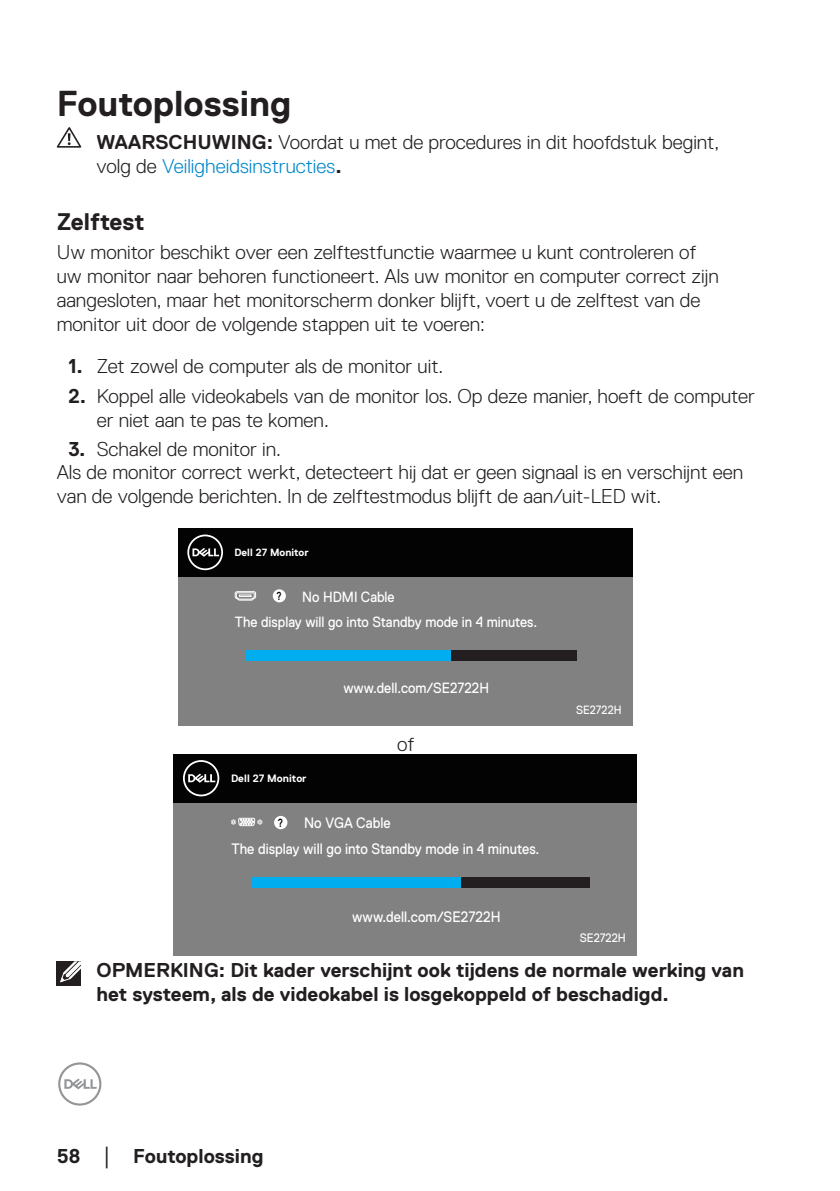
<style>
.page{position:relative;width:840px;height:1191px;background:#fff}
.page>*{position:absolute;margin:0;border:0;box-sizing:border-box;transform-origin:0 0}
.Head1{font:700 36px "Dell Replica";color:#231f20}
.Head2{font:700 24px "Dell Replica";color:#231f20}
.text{font:300 20px/24px "Dell Replica";color:#231f20}
.text-2{font:700 20px/24px "Dell Replica";color:#231f20}
.t1{font:15px/26px "Dell Replica";color:#fff;scale:.92 1}
.t2{font:14.8px/25.6px "Dell Replica";color:#fff;scale:.92 1}
.t3{font:12.2px "Dell Replica";color:#fff;scale:.92 1}
.t4{font:12px "Dell Replica";color:#fff;scale:.92 1}
.t5{font:700 11.4px "Arial";color:#030303;scale:.73 1}
.t6{font:700 11.2px "Arial";color:#030303;scale:.73 1}
.t7{font:700 10.6px "Dell Replica";color:#fff}
.t8{font:700 10.4px "Dell Replica";color:#fff}
.s1{font-weight:700}
.s2{color:#0087cb}
.s3{font-family:"Times New Roman";font-weight:400;font-size:18px}
</style>
<div class="page">
<svg style="left:58px;top:1062px;width:43px;height:43px"></svg>
<svg style="left:57px;top:127px;width:25px;height:21px"></svg>
<div style="left:178px;top:552px;width:454px;height:174px;background:#818181"></div>
<div style="left:178px;top:528px;width:454px;height:48px;background:#030303"></div>
<svg style="left:187px;top:534px;width:36px;height:36px"></svg>
<div style="left:272px;top:589px;width:14px;height:13px;background:#fff;border-radius:50%"></div>
<svg style="left:234px;top:591px;width:22px;height:10px"></svg>
<div style="left:246px;top:650px;width:331px;height:10px;background:#231f20"></div>
<div style="left:246px;top:650px;width:204px;height:10px;background:#00aeef"></div>
<div style="left:173px;top:778px;width:463px;height:177px;background:#818181"></div>
<div style="left:173px;top:754px;width:463px;height:49px;background:#030303"></div>
<svg style="left:183px;top:760px;width:36px;height:36px"></svg>
<div style="left:252px;top:878px;width:337px;height:10px;background:#231f20"></div>
<div style="left:274px;top:816px;width:13px;height:13px;background:#fff;border-radius:50%"></div>
<div style="left:252px;top:878px;width:209px;height:10px;background:#00aeef"></div>
<svg style="left:231px;top:817px;width:31px;height:9px"></svg>
<div style="left:57px;top:961px;width:24px;height:24px;background:#231f20"></div>
<svg style="left:60px;top:961px;width:21px;height:22px"></svg>
<p class="Head1" style="left:57px;top:83px;width:236px">Foutoplossing</p>
<p class="text" style="left:96px;top:130px;width:623px"><span class="s1">WAARSCHUWING:</span> Voordat u met de procedures in dit hoofdstuk begint, volg de <span class="s2">Veiligheidsinstructies</span><span class="s1">.</span></p>
<p class="Head2" style="left:57px;top:209px;width:89px">Zelftest</p>
<p class="text" style="left:57px;top:240px;width:663px">Uw monitor beschikt over een zelftestfunctie waarmee u kunt controleren of uw monitor naar behoren functioneert. Als uw monitor en computer correct zijn aangesloten, maar het monitorscherm donker blijft, voert u de zelftest van de monitor uit door de volgende stappen uit te voeren:</p>
<p class="text" style="left:68px;top:354px;width:376px"><span class="s1">1.</span> Zet zowel de computer als de monitor uit.</p>
<p class="text" style="left:97px;top:384px;width:659px;text-indent:-28px"><span class="s1">2.</span> Koppel alle videokabels van de monitor los. Op deze manier, hoeft de computer er niet aan te pas te komen.</p>
<p class="text" style="left:68px;top:437px;width:214px"><span class="s1">3.</span> Schakel de monitor in.</p>
<p class="text" style="left:57px;top:460px;width:687px">Als de monitor correct werkt, detecteert hij dat er geen signaal is en verschijnt een van de volgende berichten. In de zelftestmodus blijft de aan/uit-LED wit.</p>
<p class="t8" style="left:234px;top:546px;width:76px">Dell 27 Monitor</p>
<p class="t2" style="left:235px;top:584px;width:330px;text-indent:67px">No HDMI Cable<br>The display will go into Standby mode in 4 minutes.</p>
<p class="t6" style="left:276px;top:588px;width:8px">?</p>
<p class="t2" style="left:343px;top:675px;width:160px">www.dell.com/SE2722H</p>
<p class="text" style="left:397px;top:732px;width:19px">of</p>
<p class="t7" style="left:231px;top:772px;width:77px">Dell 27 Monitor</p>
<p class="t1" style="left:231px;top:810px;width:336px;text-indent:73px">No VGA Cable<br>The display will go into Standby mode in 4 minutes.</p>
<p class="t5" style="left:278px;top:814px;width:9px">?</p>
<p class="t1" style="left:352px;top:903px;width:163px">www.dell.com/SE2722H</p>
<p class="t4" style="left:576px;top:703px;width:51px">SE2722H</p>
<p class="t3" style="left:579px;top:930px;width:52px">SE2722H</p>
<p class="text-2" style="left:96px;top:958px;width:648px">OPMERKING: Dit kader verschijnt ook tijdens de normale werking van het systeem, als de videokabel is losgekoppeld of beschadigd.</p>
<p class="text-2" style="left:57px;top:1143px;width:208px">58 <span class="s3">│</span> Foutoplossing</p>
</div>
